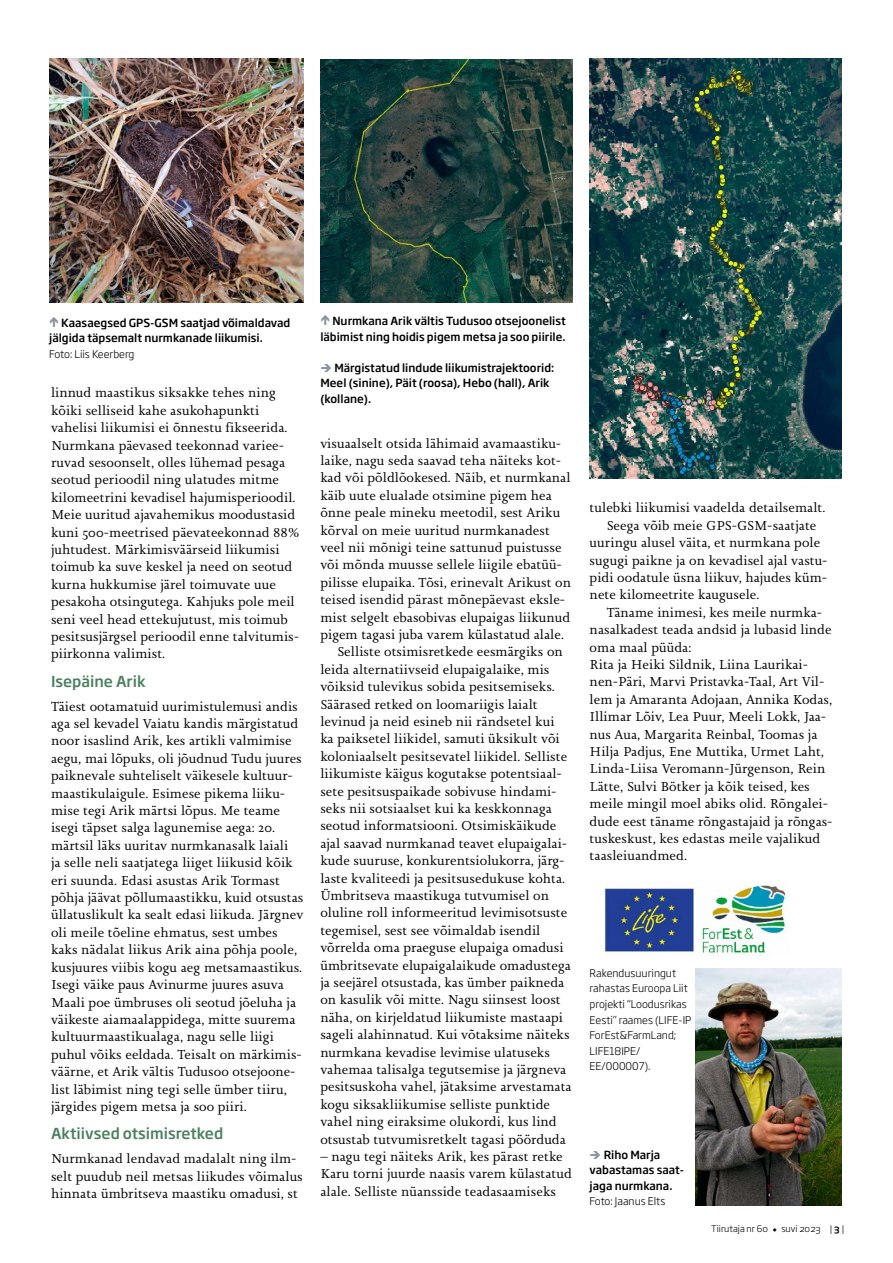
<style>
.page{position:relative;width:893px;height:1263px;background:#fff}
.page>*{position:absolute;margin:0;border:0;box-sizing:border-box;transform-origin:0 0}
.Pealkiri_2_alapealki{font:500 15px "Soho Gothic Pro";color:#4b815f}
.Tekst_taandega{font:13.5px/17.4px "Joanna Nova W06";letter-spacing:.005em;color:#000}
.Tekst_0{font:13.5px/17.4px "Joanna Nova W06";letter-spacing:.005em;color:#000}
.Foto_allkiri_noolega{font:500 11.1px/15.6px "Soho Gothic Pro";color:#000}
.Foto_autor{font:300 10.5px/15.6px "Soho Gothic Pro";color:#000}
.t1{font:300 9px "Soho Gothic Pro";color:#000}
.s1{color:#8c92a7}
.s2{font-family:"Alegreya Sans";font-weight:800}
.s3{font-weight:500}
</style>
<div class="page">
<img style="left:320px;top:60px;width:253px;height:242px">
<img style="left:590px;top:58px;width:252px;height:421px">
<img style="left:49px;top:58px;width:254px;height:244px">
<img style="left:604px;top:882px;width:182px;height:72px">
<img style="left:695px;top:968px;width:147px;height:237px">
<p class="Foto_allkiri_noolega" style="left:49px;top:314px;width:243px;text-indent:12px">Kaasaegsed GPS-GSM saatjad võimaldavad jälgida täpsemalt nurmkanade liikumisi.</p>
<p class="Foto_autor" style="left:49px;top:346px;width:87px">Foto: Liis Keerberg</p>
<p class="Tekst_taandega" style="left:51px;top:384px;width:250px">linnud maastikus siksakke tehes ning kõiki selliseid kahe asukohapunkti vahelisi liikumisi ei õnnestu fikseerida.<br>Nurmkana päevased teekonnad variee&shy;ruvad sesoonselt, olles lühemad pesaga seotud perioodil ning ulatudes mitme kilomeetrini kevadisel hajumisperioodil.<br>Meie uuritud ajavahemikus moodustasid kuni 500-meetrised päevateekonnad 88% juhtudest. Märkimisväärseid liikumisi toimub ka suve keskel ja need on seotud kurna hukkumise järel toimuvate uue pesakoha otsingutega. Kahjuks pole meil seni veel head ettekujutust, mis toimub pesitsusjärgsel perioodil enne talvitumis&shy;piirkonna valimist.</p>
<p class="Pealkiri_2_alapealki" style="left:51px;top:670px;width:96px">Isepäine Arik</p>
<p class="Tekst_0" style="left:51px;top:697px;width:254px">Täiest ootamatuid uurimistulemusi andis aga sel kevadel Vaiatu kandis märgistatud noor isaslind Arik, kes artikli valmimise aegu, mai lõpuks, oli jõudnud Tudu juures paiknevale suhteliselt väikesele kultuur&shy;maastikulaigule. Esimese pikema liiku&shy;mise tegi Arik märtsi lõpus. Me teame isegi täpset salga lagunemise aega: 20. märtsil läks uuritav nurmkanasalk laiali<br>ja selle neli saatjatega liiget liikusid kõik eri suunda. Edasi asustas Arik Tormast põhja jäävat põllumaastikku, kuid otsustas üllatuslikult ka sealt edasi liikuda. Järgnev oli meile tõeline ehmatus, sest umbes kaks nädalat liikus Arik aina põhja poole, kusjuures viibis kogu aeg metsamaastikus.<br>Isegi väike paus Avinurme juures asuva Maali poe ümbruses oli seotud jõeluha ja väikeste aiamaalappidega, mitte suurema kultuurmaastikualaga, nagu selle liigi puhul võiks eeldada. Teisalt on märkimis&shy;väärne, et Arik vältis Tudusoo otsejoone&shy;list läbimist ning tegi selle ümber tiiru, järgides pigem metsa ja soo piiri.</p>
<p class="Pealkiri_2_alapealki" style="left:51px;top:1122px;width:174px">Aktiivsed otsimisretked</p>
<p class="Tekst_0" style="left:51px;top:1150px;width:253px">Nurmkanad lendavad madalalt ning ilm&shy;selt puudub neil metsas liikudes võimalus hinnata ümbritseva maastiku omadusi, st</p>
<p class="Foto_allkiri_noolega" style="left:320px;top:312px;width:247px;text-align:right">Nurmkana Arik vältis Tudusoo otsejoonelist läbimist ning hoidis pigem metsa ja soo piirile.</p>
<p class="Foto_allkiri_noolega" style="left:320px;top:359px;width:236px"><span class="s1">➔</span> Märgistatud lindude liikumistrajektoorid:<br>Meel (sinine), Päit (roosa), Hebo (hall), Arik (kollane).</p>
<p class="Tekst_0" style="left:320px;top:434px;width:252px">visuaalselt otsida lähimaid avamaastiku&shy;laike, nagu seda saavad teha näiteks kot&shy;kad või põldlõokesed. Näib, et nurmkanal käib uute elualade otsimine pigem hea õnne peale mineku meetodil, sest Ariku kõrval on meie uuritud nurmkanadest veel nii mõnigi teine sattunud puistusse või mõnda muusse sellele liigile ebatüü&shy;pilisse elupaika. Tõsi, erinevalt Arikust on teised isendid pärast mõnepäevast eksle&shy;mist selgelt ebasobivas elupaigas liikunud pigem tagasi juba varem külastatud alale.</p>
<p class="Tekst_taandega" style="left:320px;top:643px;width:253px;text-indent:17px">Selliste otsimisretkede eesmärgiks on leida alternatiivseid elupaigalaike, mis võiksid tulevikus sobida pesitsemiseks.<br>Säärased retked on loomariigis laialt levinud ja neid esineb nii rändsetel kui<br>ka paiksetel liikidel, samuti üksikult või koloniaalselt pesitsevatel liikidel. Selliste liikumiste käigus kogutakse potentsiaal&shy;sete pesitsuspaikade sobivuse hindami&shy;seks nii sotsiaalset kui ka keskkonnaga seotud informatsiooni. Otsimiskäikude ajal saavad nurmkanad teavet elupaigalai&shy;kude suuruse, konkurentsiolukorra, järg&shy;laste kvaliteedi ja pesitsusedukuse kohta.<br>Ümbritseva maastikuga tutvumisel on oluline roll informeeritud levimisotsuste tegemisel, sest see võimaldab isendil võrrelda oma praeguse elupaiga omadusi ümbritsevate elupaigalaikude omadustega ja seejärel otsustada, kas ümber paikneda on kasulik või mitte. Nagu siinsest loost näha, on kirjeldatud liikumiste mastaapi sageli alahinnatud. Kui võtaksime näiteks nurmkana kevadise levimise ulatuseks vahemaa talisalga tegutsemise ja järgneva pesitsuskoha vahel, jätaksime arvestamata kogu siksakliikumise selliste punktide vahel ning eiraksime olukordi, kus lind otsustab tutvumisretkelt tagasi pöörduda</p>
<p class="Tekst_taandega" style="left:320px;top:1148px;width:253px">– nagu tegi näiteks Arik, kes pärast retke<br>Karu torni juurde naasis varem külastatud alale. Selliste nüansside teadasaamiseks</p>
<p class="Tekst_taandega" style="left:590px;top:499px;width:237px">tulebki liikumisi vaadelda detailsemalt.</p>
<p class="Tekst_taandega" style="left:590px;top:516px;width:239px;text-indent:17px">Seega võib meie GPS-GSM-saatjate uuringu alusel väita, et nurmkana pole sugugi paikne ja on kevadisel ajal vastu&shy;pidi oodatule üsna liikuv, hajudes küm&shy;nete kilomeetrite kaugusele.</p>
<p class="Tekst_taandega" style="left:590px;top:603px;width:244px;text-indent:17px">Täname inimesi, kes meile nurmka&shy;nasalkadest teada andsid ja lubasid linde oma maal püüda:<br>Rita ja Heiki Sildnik, Liina Laurikai&shy;nen-Päri, Marvi Pristavka-Taal, Art Vil&shy;lem ja Amaranta Adojaan, Annika Kodas, Illimar Lõiv, Lea Puur, Meeli Lokk, Jaa&shy;nus Aua, Margarita Reinbal, Toomas ja Hilja Padjus, Ene Muttika, Urmet Laht, Linda-Liisa Veromann-Jürgenson, Rein Lätte, Sulvi Bötker ja kõik teised, kes meile mingil moel abiks olid. Rõngalei&shy;dude eest täname rõngastajaid ja rõngas&shy;tuskeskust, kes edastas meile vajalikud taasleiuandmed.</p>
<p class="Foto_autor" style="left:590px;top:964px;width:103px">Rakendusuuringut rahastas Euroopa Liit projekti “Loodusrikas<br>Eesti” raames (LIFE-IP<br>ForEst&amp;FarmLand;<br>LIFE18IPE/<br>EE/000007).</p>
<p class="Foto_allkiri_noolega" style="left:590px;top:1146px;width:96px"><span class="s1">➔</span> Riho Marja vabastamas saat&shy;jaga nurmkana.</p>
<p class="Foto_autor" style="left:590px;top:1193px;width:77px">Foto: Jaanus Elts</p>
<p class="t1" style="left:711px;top:1221px;width:134px">Tiirutaja nr 60 <span class="s2">◆</span> suvi 2023 | <span class="s3">3</span> |</p>
</div>
